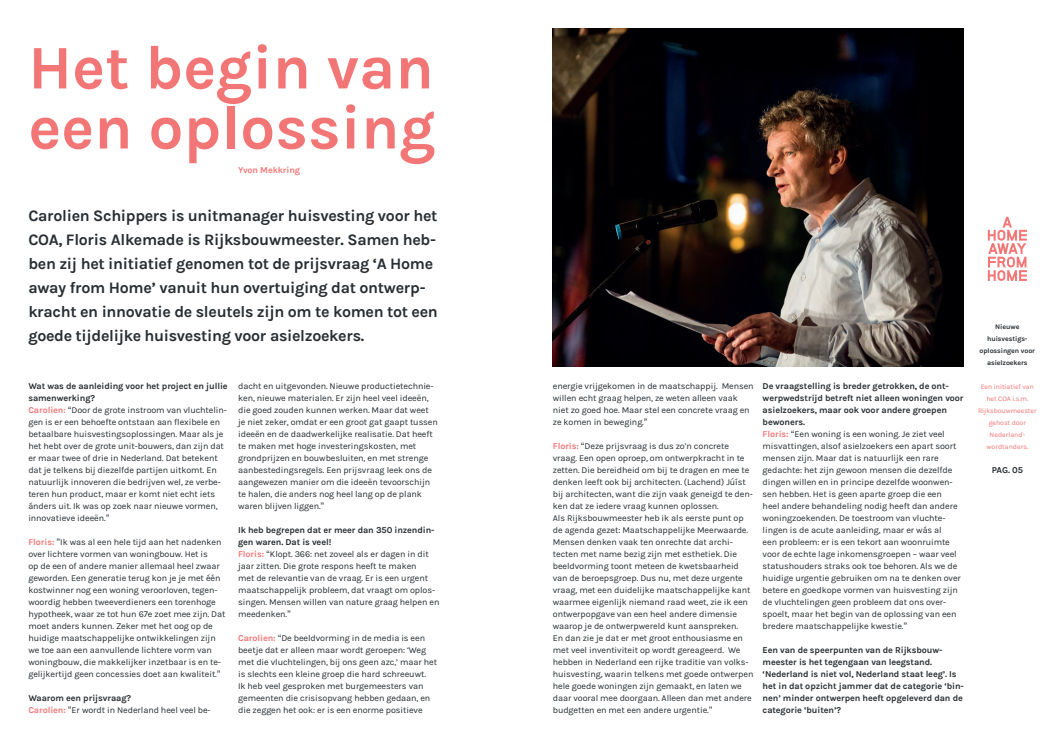
<style>
.page{position:relative;width:1049px;height:752px;background:#fff}
.page>*{position:absolute;margin:0;border:0;box-sizing:border-box;transform-origin:0 0}
.t1{font:700 62px/60px "Karla";color:#f27676}
.t2{font:700 16px/24px "Karla";letter-spacing:-.02em;color:#282d31}
.t3{font:9px/12px "Karla";letter-spacing:-.01em;color:#282d31}
.t4{font:700 9px/12px "Karla";letter-spacing:-.01em;color:#282d31}
.t5{font:700 9px "Karla";letter-spacing:-.01em;color:#f27676}
.t6{font:7px/12px "Karla";letter-spacing:-.01em;color:#f27676;text-align:center}
.t7{font:700 7px/12px "Karla";letter-spacing:-.01em;color:#282d31;text-align:center}
.s1{font-weight:700}
.s2{font-weight:700;color:#f27676}
.s3{font-family:"Helvetica Neue"}
</style>
<div class="page">
<svg style="left:988px;top:217px;width:39px;height:64px"></svg>
<img style="left:553px;top:28px;width:411px;height:338px">
<h1 class="t1" style="left:28px;top:38px;width:409px">Het begin van een oplossing</h1>
<p class="t5" style="left:238px;top:164px;width:64px">Yvon Mekkring</p>
<p class="t2" style="left:28px;top:203px;width:411px">Carolien Schippers is unitmanager huisvesting voor het COA, Floris Alkemade is Rijksbouwmeester. Samen heb&shy;ben zij het initiatief genomen tot de prijsvraag ‘A Home away from Home’ vanuit hun overtuiging dat ontwerp&shy;kracht en innovatie de sleutels zijn om te komen tot een goede tijdelijke huisvesting voor asielzoekers.</p>
<p class="t3" style="left:28px;top:380px;width:201px"><span class="s1">Wat was de aanleiding voor het project en jullie samenwerking?<br></span><span class="s2">Carolien:</span> <span class="s3">“</span>Door de grote instroom van vluchtelin&shy;gen is er een behoefte ontstaan aan flexibele en betaalbare huisvestingsoplossingen. Maar als je het hebt over de grote unit-bouwers, dan zijn dat er maar twee of drie in Nederland. Dat betekent dat je telkens bij diezelfde partijen uitkomt. En natuurlijk innoveren die bedrijven wel, ze verbe&shy;teren hun product, maar er komt niet echt iets ánders uit. Ik was op zoek naar nieuwe vormen, innovatieve ideeën.<span class="s3">”</span></p>
<p class="t3" style="left:28px;top:535px;width:199px"><span class="s2">Floris:</span> <span class="s3">”</span>Ik was al een hele tijd aan het nadenken over lichtere vormen van woningbouw. Het is<br>op de een of andere manier allemaal heel zwaar geworden. Een generatie terug kon je je met één kostwinner nog een woning veroorloven, tegen&shy;woordig hebben tweeverdieners een torenhoge hypotheek, waar ze tot hun 67e zoet mee zijn. Dat moet anders kunnen. Zeker met het oog op de huidige maatschappelijke ontwikkelingen zijn we toe aan een aanvullende lichtere vorm van woningbouw, die makkelijker inzetbaar is en te&shy;gelijkertijd geen concessies doet aan kwaliteit.<span class="s3">”</span></p>
<p class="t3" style="left:28px;top:691px;width:184px"><span class="s1">Waarom een prijsvraag?<br></span><span class="s2">Carolien:</span> <span class="s3">”</span>Er wordt in Nederland heel veel be-</p>
<p class="t3" style="left:238px;top:379px;width:201px">dacht en uitgevonden. Nieuwe productietechnie&shy;ken, nieuwe materialen. Er zijn heel veel ideeën, die goed zouden kunnen werken. Maar dat weet je niet zeker, omdat er een groot gat gaapt tussen ideeën en de daadwerkelijke realisatie. Dat heeft te maken met hoge investeringskosten, met grondprijzen en bouwbesluiten, en met strenge aanbestedingsregels. Een prijsvraag leek ons de aangewezen manier om die ideeën tevoorschijn te halen, die anders nog heel lang op de plank waren blijven liggen.<span class="s3">”</span></p>
<p class="t3" style="left:238px;top:523px;width:203px"><span class="s1">Ik heb begrepen dat er meer dan 350 inzendin&shy;gen waren. Dat is veel!<br></span><span class="s2">Floris:</span> <span class="s3">“</span>Klopt. 366: net zoveel als er dagen in dit jaar zitten. Die grote respons heeft te maken<br>met de relevantie van de vraag. Er is een urgent maatschappelijk probleem, dat vraagt om oplos&shy;singen. Mensen willen van nature graag helpen en meedenken.<span class="s3">”</span></p>
<p class="t3" style="left:238px;top:631px;width:200px"><span class="s2">Carolien:</span> <span class="s3">“</span>De beeldvorming in de media is een beetje dat er alleen maar wordt geroepen: ‘Weg met die vluchtelingen, bij ons geen azc,’ maar het is slechts een kleine groep die hard schreeuwt.<br>Ik heb veel gesproken met burgemeesters van gemeenten die crisisopvang hebben gedaan, en die zeggen het ook: er is een enorme positieve</p>
<p class="t3" style="left:553px;top:379px;width:202px">energie vrijgekomen in de maatschappij. Mensen willen echt graag helpen, ze weten alleen vaak niet zo goed hoe. Maar stel een concrete vraag en ze komen in beweging.<span class="s3">”</span></p>
<p class="t3" style="left:553px;top:439px;width:202px"><span class="s2">Floris:</span> <span class="s3">“</span>Deze prijsvraag is dus zo’n concrete vraag. Een open oproep, om ontwerpkracht in te zetten. Die bereidheid om bij te dragen en mee te denken leeft ook bij architecten. (Lachend) Júíst bij architecten, want die zijn vaak geneigd te den&shy;ken dat ze iedere vraag kunnen oplossen.<br>Als Rijksbouwmeester heb ik als eerste punt op de agenda gezet: Maatschappelijke Meerwaarde.<br>Mensen denken vaak ten onrechte dat archi&shy;tecten met name bezig zijn met esthetiek. Die beeldvorming toont meteen de kwetsbaarheid van de beroepsgroep. Dus nu, met deze urgente vraag, met een duidelijke maatschappelijke kant waarmee eigenlijk niemand raad weet, zie ik een ontwerpopgave van een heel andere dimensie waarop je de ontwerpwereld kunt aanspreken.<br>En dan zie je dat er met groot enthousiasme en met veel inventiviteit op wordt gereageerd. We hebben in Nederland een rijke traditie van volks&shy;huisvesting, waarin telkens met goede ontwerpen hele goede woningen zijn gemaakt, en laten we daar vooral mee doorgaan. Alleen dan met andere budgetten en met een andere urgentie.<span class="s3">”</span></p>
<p class="t3" style="left:763px;top:379px;width:202px"><span class="s1">De vraagstelling is breder getrokken, de ont&shy;werpwedstrijd betreft niet alleen woningen voor asielzoekers, maar ook voor andere groepen bewoners.<br></span><span class="s2">Floris:</span> <span class="s3">“</span>Een woning is een woning. Je ziet veel misvattingen, alsof asielzoekers een apart soort mensen zijn. Maar dat is natuurlijk een rare gedachte: het zijn gewoon mensen die dezelfde dingen willen en in principe dezelfde woonwen&shy;sen hebben. Het is geen aparte groep die een<br>heel andere behandeling nodig heeft dan andere woningzoekenden. De toestroom van vluchte&shy;lingen is de acute aanleiding, maar er wás al<br>een probleem: er is een tekort aan woonruimte voor de echte lage inkomensgroepen – waar veel statushouders straks ook toe behoren. Als we de huidige urgentie gebruiken om na te denken over betere en goedkope vormen van huisvesting zijn de vluchtelingen geen probleem dat ons over&shy;spoelt, maar het begin van de oplossing van een bredere maatschappelijke kwestie.<span class="s3">”</span></p>
<p class="t4" style="left:763px;top:643px;width:203px">Een van de speerpunten van de Rijksbouw&shy;meester is het tegengaan van leegstand. ‘Nederland is niet vol, Nederland staat leeg’. Is het in dat opzicht jammer dat de categorie ‘bin&shy;nen’ minder ontwerpen heeft opgeleverd dan de categorie ‘buiten’?</p>
<p class="t7" style="left:979px;top:320px;width:57px">Nieuwe huisvestigs&shy;oplossingen voor asielzoekers</p>
<p class="t6" style="left:978px;top:380px;width:60px">Een initiatief van het COA i.s.m.<br>Rijksbouwmeester gehost door<br>Nederland&shy;wordtanders.</p>
<p class="t4" style="left:992px;top:463px;width:33px">PAG. 05</p>
</div>
